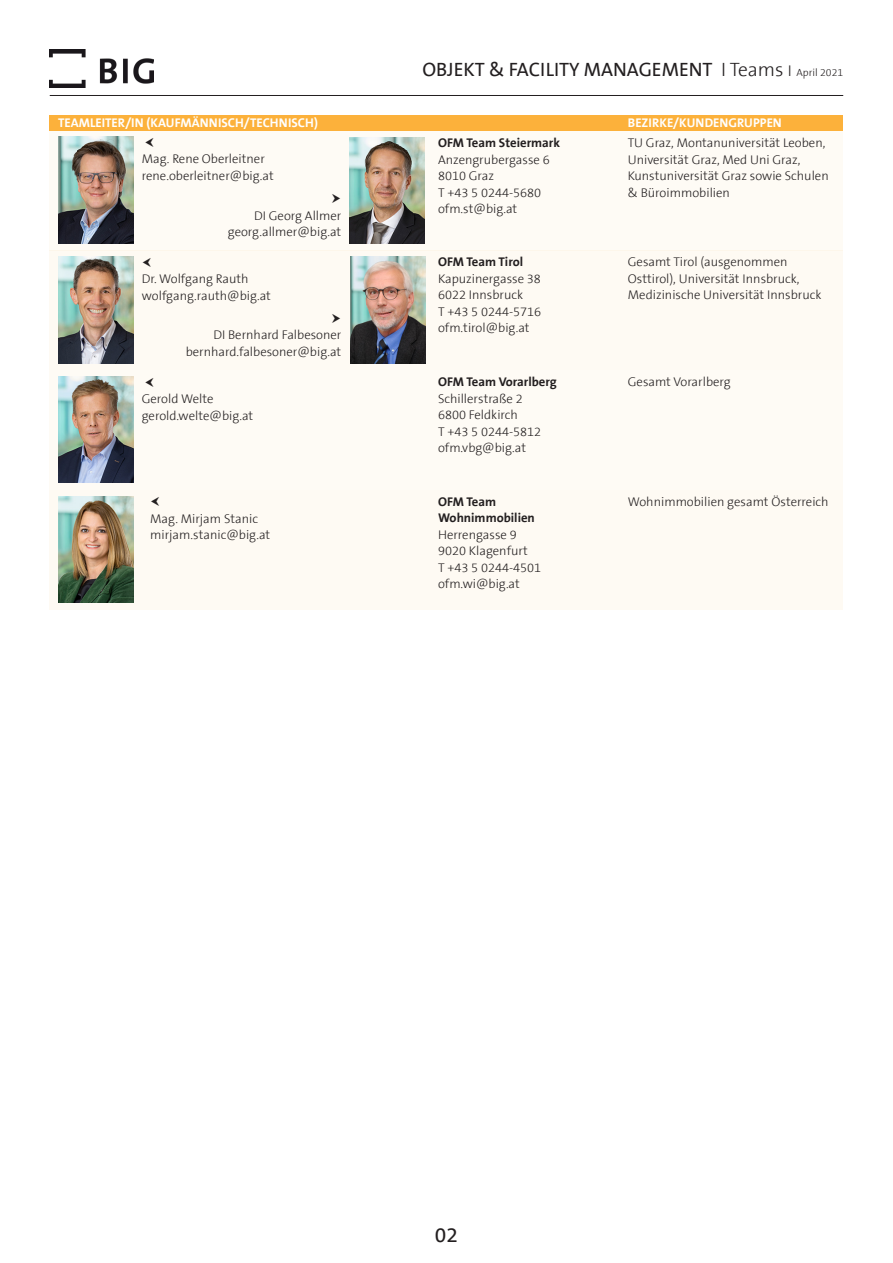
<style>
.page{position:relative;width:893px;height:1263px;background:#fff}
.page>*{position:absolute;margin:0;border:0;box-sizing:border-box;transform-origin:0 0}
._01_B_TITEL_32{font:21px "The Sans B5 Plain";color:#231f20}
._01_B_VORSPANN{font:19.5px "The Sans B5 Plain";color:#231f20}
._01_Objektmangment-F{font:300 12.75px/16.5px "The Sans B3";color:#231f20}
._02_Objektmangement{font:700 12.75px/16.5px "The Sans B7";color:#231f20}
._02_Name{font:700 12.75px "The Sans B7";color:#fff}
.s1{font-family:"The Sans B3";font-weight:300}
.s2{font-family:"The Sans B3";font-weight:300;font-size:15.75px}
.s3{font-family:"The Sans B3";font-weight:300;font-size:10.5px}
</style>
<div class="page">
<div style="left:50px;top:250px;width:793px;height:120px;background:#fefaf3"></div>
<div style="left:50px;top:131px;width:793px;height:120px;background:#fefbf5"></div>
<div style="left:50px;top:490px;width:793px;height:120px;background:#fefaf3"></div>
<div style="left:50px;top:370px;width:793px;height:120px;background:#fefbf5"></div>
<hr style="left:50px;top:95px;width:793px;height:1px;background:#231f20">
<img style="left:350px;top:137px;width:75px;height:107px">
<img style="left:58px;top:377px;width:76px;height:106px">
<img style="left:350px;top:257px;width:75px;height:106px">
<img style="left:58px;top:257px;width:76px;height:106px">
<div style="left:50px;top:115px;width:793px;height:15px;background:#fcb13b"></div>
<img style="left:50px;top:49px;width:103px;height:38px">
<img style="left:58px;top:137px;width:76px;height:106px">
<img style="left:58px;top:496px;width:76px;height:107px">
<p class="_01_B_VORSPANN" style="left:422px;top:59px;width:422px">OBJEKT &amp; FACILITY MANAGEMENT <span class="s1">I Teams</span> <span class="s2">I</span> <span class="s3">April 2021</span></p>
<p class="_02_Name" style="left:58px;top:116px;width:261px">TEAMLEITER/IN (KAUFMÄNNISCH/TECHNISCH)</p>
<p class="_02_Name" style="left:628px;top:116px;width:156px">BEZIRKE/KUNDENGRUPPEN</p>
<p class="_01_Objektmangment-F" style="left:142px;top:151px;width:133px">Mag. Rene Oberleitner rene.oberleitner@big.at</p>
<p class="_02_Objektmangement" style="left:438px;top:135px;width:124px">OFM Team Steiermark<br><span class="s1">Anzengrubergasse 6</span></p>
<p class="_01_Objektmangment-F" style="left:438px;top:168px;width:58px">8010 Graz</p>
<p class="_01_Objektmangment-F" style="left:438px;top:185px;width:105px">T +43 5 0244-5680</p>
<p class="_01_Objektmangment-F" style="left:438px;top:201px;width:81px">ofm.st@big.at</p>
<p class="_01_Objektmangment-F" style="left:628px;top:135px;width:202px">TU Graz, Montanuniversität Leoben,<br>Universität Graz, Med Uni Graz,<br>Kunstuniversität Graz sowie Schulen &amp; Büroimmobilien</p>
<p class="_01_Objektmangment-F" style="left:254px;top:207px;width:89px">DI Georg Allmer</p>
<p class="_01_Objektmangment-F" style="left:228px;top:224px;width:115px">georg.allmer@big.at</p>
<p class="_01_Objektmangment-F" style="left:142px;top:271px;width:108px">Dr. Wolfgang Rauth</p>
<p class="_01_Objektmangment-F" style="left:142px;top:288px;width:131px">wolfgang.rauth@big.at</p>
<p class="_01_Objektmangment-F" style="left:186px;top:327px;width:157px;text-align:right">DI Bernhard Falbesoner bernhard.falbesoner@big.at</p>
<p class="_01_Objektmangment-F" style="left:142px;top:391px;width:73px">Gerold Welte</p>
<p class="_01_Objektmangment-F" style="left:142px;top:407px;width:113px">gerold.welte@big.at</p>
<p class="_01_Objektmangment-F" style="left:150px;top:511px;width:109px">Mag. Mirjam Stanic</p>
<p class="_01_Objektmangment-F" style="left:150px;top:527px;width:121px">mirjam.stanic@big.at</p>
<p class="_02_Objektmangement" style="left:438px;top:254px;width:87px">OFM Team Tirol</p>
<p class="_01_Objektmangment-F" style="left:438px;top:271px;width:104px">Kapuzinergasse 38</p>
<p class="_01_Objektmangment-F" style="left:438px;top:287px;width:87px">6022 Innsbruck</p>
<p class="_01_Objektmangment-F" style="left:438px;top:304px;width:105px">T +43 5 0244-5716</p>
<p class="_01_Objektmangment-F" style="left:438px;top:320px;width:93px">ofm.tirol@big.at</p>
<p class="_02_Objektmangement" style="left:438px;top:374px;width:120px">OFM Team Vorarlberg</p>
<p class="_01_Objektmangment-F" style="left:438px;top:391px;width:86px">Schillerstraße 2</p>
<p class="_01_Objektmangment-F" style="left:438px;top:407px;width:81px">6800 Feldkirch</p>
<p class="_01_Objektmangment-F" style="left:438px;top:424px;width:105px">T +43 5 0244-5812 ofm.vbg@big.at</p>
<p class="_02_Objektmangement" style="left:438px;top:494px;width:98px">OFM Team<br>Wohnimmobilien<br><span class="s1">Herrengasse 9</span></p>
<p class="_01_Objektmangment-F" style="left:438px;top:543px;width:91px">9020 Klagenfurt</p>
<p class="_01_Objektmangment-F" style="left:438px;top:560px;width:105px">T +43 5 0244-4501</p>
<p class="_01_Objektmangment-F" style="left:438px;top:576px;width:83px">ofm.wi@big.at</p>
<p class="_01_Objektmangment-F" style="left:628px;top:254px;width:195px">Gesamt Tirol (ausgenommen<br>Osttirol), Universität Innsbruck,<br>Medizinische Universität Innsbruck</p>
<p class="_01_Objektmangment-F" style="left:628px;top:374px;width:104px">Gesamt Vorarlberg</p>
<p class="_01_Objektmangment-F" style="left:628px;top:494px;width:202px">Wohnimmobilien gesamt Österreich</p>
<p class="_01_B_TITEL_32" style="left:435px;top:1224px;width:25px">02</p>
</div>
